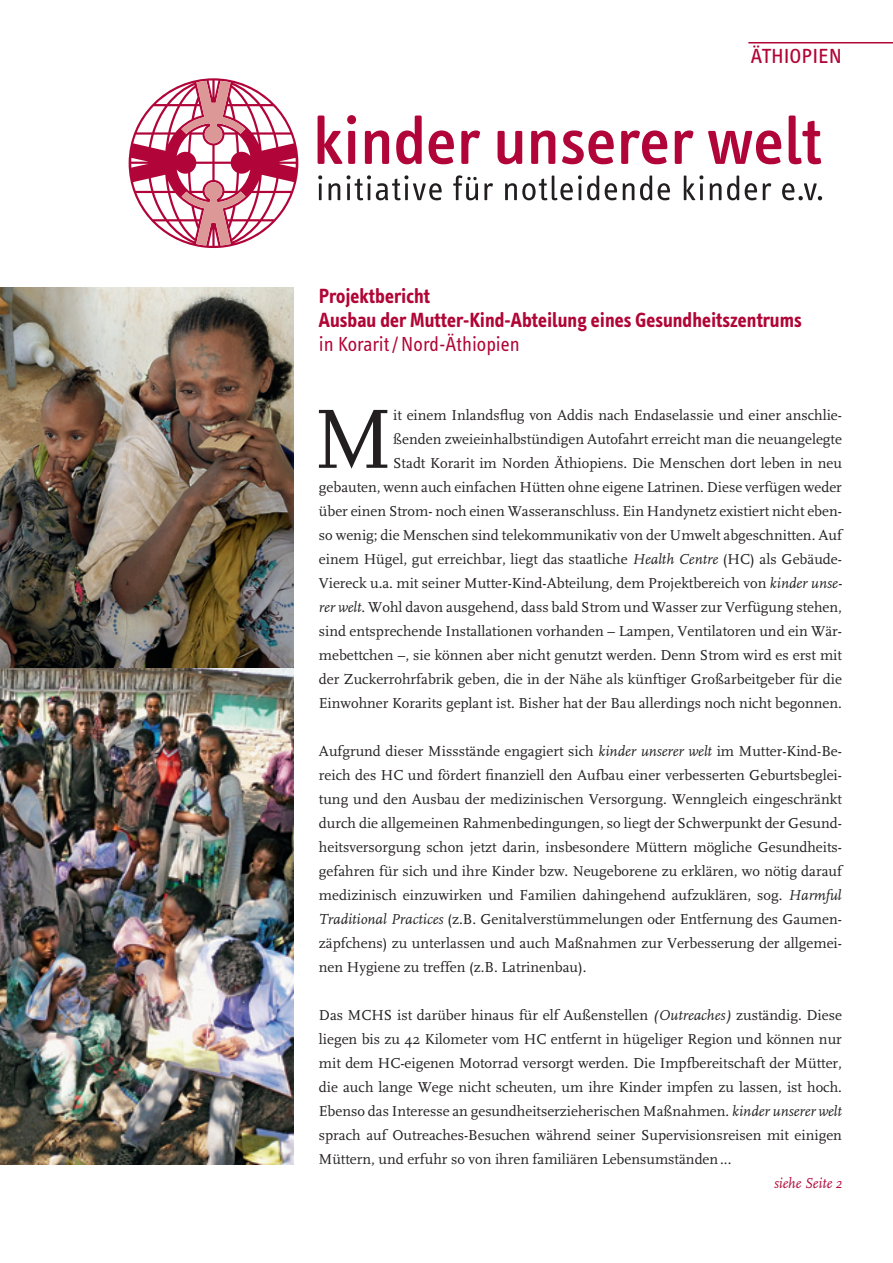
<style>
.page{position:relative;width:893px;height:1263px;background:#fff}
.page>*{position:absolute;margin:0;border:0;box-sizing:border-box;transform-origin:0 0}
.t1{font:87.75px "Scala";color:#231f20}
.t2{font:700 21px/24px "Info Text";color:#b10535;scale:.96 1}
.t3{font:21px "Info Text";color:#b10535;scale:.96 1}
.t4{font:21px "Info Text";color:#b10535}
.t5{font:15px/24px "Scala";color:#231f20;text-align:justify}
.t6{font:italic 15px "FF Scala";color:#b10535;scale:.96 1}
.s1{font-family:"FF Scala";font-style:italic}
</style>
<div class="page">
<hr style="left:748px;top:42px;width:145px;height:1px;background:#b10535">
<svg style="left:318px;top:175px;width:4px;height:25px"></svg>
<svg style="left:329px;top:183px;width:11px;height:17px"></svg>
<svg style="left:346px;top:175px;width:96px;height:25px"></svg>
<svg style="left:453px;top:175px;width:25px;height:25px"></svg>
<svg style="left:484px;top:183px;width:9px;height:17px"></svg>
<svg style="left:505px;top:175px;width:94px;height:25px"></svg>
<svg style="left:605px;top:183px;width:12px;height:17px"></svg>
<svg style="left:623px;top:183px;width:11px;height:17px"></svg>
<svg style="left:640px;top:176px;width:12px;height:24px"></svg>
<svg style="left:658px;top:183px;width:12px;height:17px"></svg>
<svg style="left:684px;top:175px;width:19px;height:25px"></svg>
<svg style="left:710px;top:183px;width:11px;height:17px"></svg>
<svg style="left:727px;top:176px;width:12px;height:24px"></svg>
<svg style="left:745px;top:183px;width:12px;height:17px"></svg>
<svg style="left:763px;top:183px;width:8px;height:17px"></svg>
<svg style="left:782px;top:183px;width:40px;height:17px"></svg>
<svg style="left:318px;top:115px;width:38px;height:49px"></svg>
<svg style="left:365px;top:130px;width:24px;height:34px"></svg>
<svg style="left:396px;top:116px;width:26px;height:48px"></svg>
<svg style="left:429px;top:130px;width:25px;height:34px"></svg>
<svg style="left:461px;top:130px;width:19px;height:34px"></svg>
<svg style="left:498px;top:131px;width:24px;height:33px"></svg>
<svg style="left:531px;top:130px;width:24px;height:34px"></svg>
<svg style="left:562px;top:130px;width:52px;height:34px"></svg>
<svg style="left:621px;top:130px;width:46px;height:34px"></svg>
<svg style="left:675px;top:130px;width:18px;height:34px"></svg>
<svg style="left:708px;top:130px;width:73px;height:34px"></svg>
<svg style="left:789px;top:116px;width:32px;height:48px"></svg>
<svg style="left:129px;top:78px;width:169px;height:170px"></svg>
<img style="left:0;top:668px;width:293px;height:496px">
<img style="left:0;top:287px;width:293px;height:381px">
<h2 class="t4" style="left:751px;top:44px;width:93px">ÄTHIOPIEN</h2>
<h2 class="t2" style="left:319px;top:284px;width:504px">Projektbericht<br>Ausbau der Mutter-Kind-Abteilung eines Gesundheitszentrums</h2>
<h2 class="t3" style="left:319px;top:332px;width:211px">in Korarit/Nord-Äthiopien</h2>
<p class="t5" style="left:319px;top:403px;width:525px;text-align:right">it einem Inlandsflug von Addis nach Endaselassie und einer anschlie-<br>ßenden zweieinhalbstündigen Autofahrt erreicht man die neuangelegte<br>Stadt Korarit im Norden Äthiopiens. Die Menschen dort leben in neu<br>gebauten, wenn auch einfachen Hütten ohne eigene Latrinen. Diese verfügen weder über einen Strom- noch einen Wasseranschluss. Ein Handynetz existiert nicht eben&shy;so wenig; die Menschen sind telekommunikativ von der Umwelt abgeschnitten. Auf einem Hügel, gut erreichbar, liegt das staatliche <span class="s1">Health Centre</span> (HC) als Gebäude-Viereck u.a. mit seiner Mutter-Kind-Abteilung, dem Projektbereich von <span class="s1">kinder unse&shy;rer welt</span>. Wohl davon ausgehend, dass bald Strom und Wasser zur Verfügung stehen, sind entsprechende Installationen vorhanden – Lampen, Ventilatoren und ein Wär&shy;mebettchen –, sie können aber nicht genutzt werden. Denn Strom wird es erst mit der Zuckerrohrfabrik geben, die in der Nähe als künftiger Großarbeitgeber für die Einwohner Korarits geplant ist. Bisher hat der Bau allerdings noch nicht begonnen.</p>
<p class="t5" style="left:319px;top:739px;width:525px">Aufgrund dieser Missstände engagiert sich <span class="s1">kinder unserer welt</span> im Mutter-Kind-Be&shy;reich des HC und fördert finanziell den Aufbau einer verbesserten Geburtsbeglei&shy;tung und den Ausbau der medizinischen Versorgung. Wenngleich eingeschränkt durch die allgemeinen Rahmenbedingungen, so liegt der Schwerpunkt der Gesund&shy;heitsversorgung schon jetzt darin, insbesondere Müttern mögliche Gesundheits&shy;gefahren für sich und ihre Kinder bzw. Neugeborene zu erklären, wo nötig darauf medizinisch einzuwirken und Familien dahingehend aufzuklären, sog. <span class="s1">Harmful Traditional Practices</span> (z.B. Genitalverstümmelungen oder Entfernung des Gaumen&shy;zäpfchens) zu unterlassen und auch Maßnahmen zur Verbesserung der allgemei&shy;nen Hygiene zu treffen (z.B. Latrinenbau).</p>
<p class="t5" style="left:319px;top:1003px;width:525px">Das MCHS ist darüber hinaus für elf Außenstellen <span class="s1">(Outreaches)</span> zuständig. Diese liegen bis zu 42 Kilometer vom HC entfernt in hügeliger Region und können nur mit dem HC-eigenen Motorrad versorgt werden. Die Impfbereitschaft der Mütter, die auch lange Wege nicht scheuten, um ihre Kinder impfen zu lassen, ist hoch.<br>Ebenso das Interesse an gesundheitserzieherischen Maßnahmen. <span class="s1">kinder unserer welt </span>sprach auf Outreaches-Besuchen während seiner Supervisionsreisen mit einigen Müttern, und erfuhr so von ihren familiären Lebensumständen...</p>
<p class="t6" style="left:774px;top:1175px;width:72px">siehe Seite 2</p>
<h1 class="t1" style="left:314px;top:391px;width:81px">M</h1>
</div>
